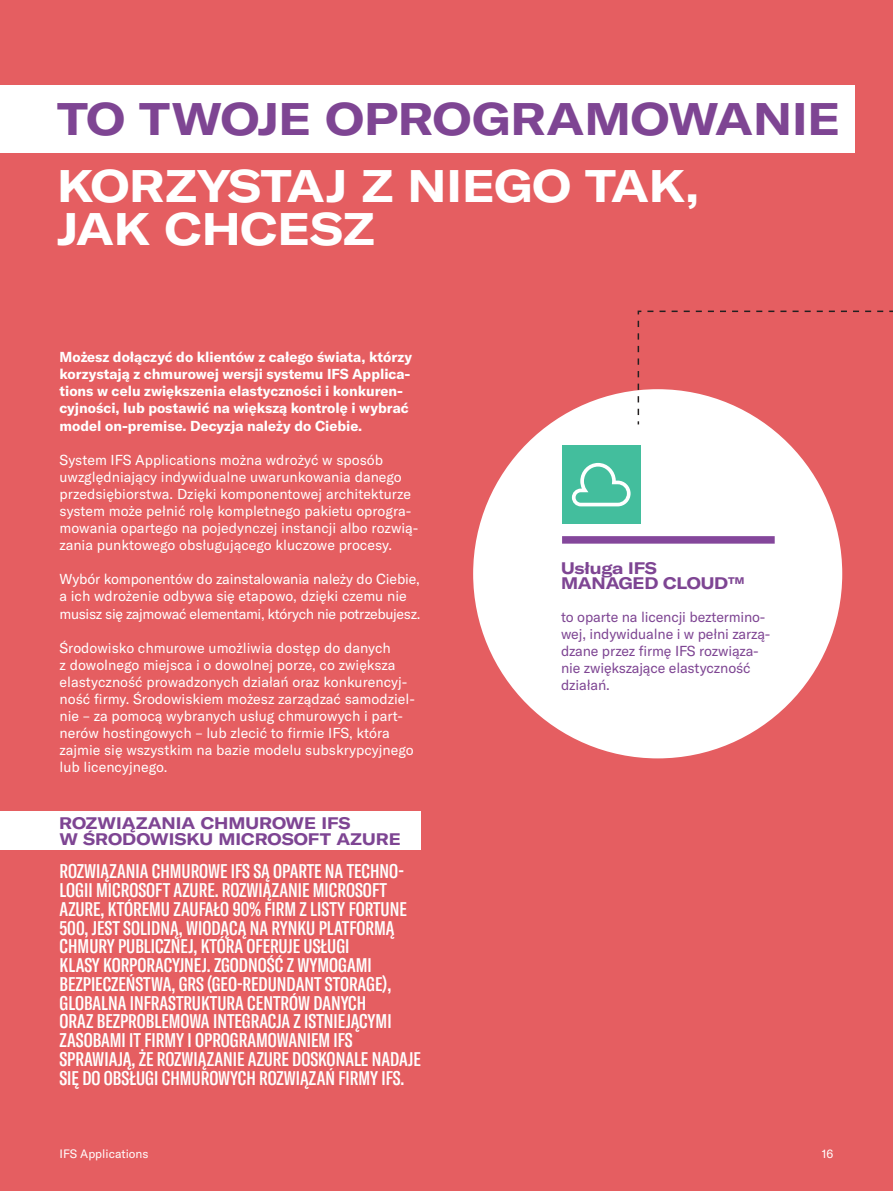
<style>
.page{position:relative;width:893px;height:1191px;background:#e55e61}
.page>*{position:absolute;margin:0;border:0;box-sizing:border-box;transform-origin:0 0}
.t1{font:700 expanded 45px/42.8px "GT America";color:#fff}
.t2{font:700 expanded 45px "GT America";color:#7e4593}
.t3{font:500 extra-condensed 19.5px/18.8px "GT America";color:#fff}
.t4{font:700 expanded 16.5px/15.8px "GT America";color:#7e4593}
.t5{font:14.25px/17.1px "GT America";color:#fff}
.t6{font:700 14.25px/17.1px "GT America";color:#fff}
.t7{font:14.25px/17.1px "GT America";letter-spacing:-.01em;color:#7e4593}
.t8{font:12px "GT America";color:#fff}
</style>
<div class="page">
<div style="left:0;top:85px;width:855px;height:68px;background:#fff"></div>
<div style="left:0;top:811px;width:421px;height:39px;background:#fff"></div>
<div style="left:473px;top:389px;width:369px;height:369px;background:#fff;border-radius:50%"></div>
<div style="left:562px;top:536px;width:213px;height:7px;background:#84479b"></div>
<svg style="left:637px;top:310px;width:256px;height:114px"></svg>
<div style="left:562px;top:446px;width:78px;height:78px;background:#43be9d"></div>
<svg style="left:572px;top:463px;width:59px;height:43px"></svg>
<h1 class="t2" style="left:57px;top:102px;width:784px">TO TWOJE OPROGRAMOWANIE</h1>
<h1 class="t1" style="left:57px;top:169px;width:643px">KORZYSTAJ Z NIEGO TAK,<br>JAK CHCESZ</h1>
<p class="t6" style="left:60px;top:350px;width:354px">Możesz dołączyć do klientów z całego świata, którzy korzystają z chmurowej wersji systemu IFS Applica&shy;tions w celu zwiększenia elastyczności i konkuren&shy;cyjności, lub postawić na większą kontrolę i wybrać model on-premise. Decyzja należy do Ciebie.</p>
<p class="t5" style="left:60px;top:452px;width:360px">System IFS Applications można wdrożyć w sposób uwzględniający indywidualne uwarunkowania danego przedsiębiorstwa. Dzięki komponentowej architekturze system może pełnić rolę kompletnego pakietu oprogra&shy;mowania opartego na pojedynczej instancji albo rozwią&shy;zania punktowego obsługującego kluczowe procesy.</p>
<p class="t5" style="left:60px;top:572px;width:362px">Wybór komponentów do zainstalowania należy do Ciebie, a ich wdrożenie odbywa się etapowo, dzięki czemu nie musisz się zajmować elementami, których nie potrzebujesz.</p>
<p class="t5" style="left:60px;top:640px;width:357px">Środowisko chmurowe umożliwia dostęp do danych<br>z dowolnego miejsca i o dowolnej porze, co zwiększa elastyczność prowadzonych działań oraz konkurencyj&shy;ność firmy. Środowiskiem możesz zarządzać samodziel&shy;nie – za pomocą wybranych usług chmurowych i part&shy;nerów hostingowych – lub zlecić to firmie IFS, która zajmie się wszystkim na bazie modelu subskrypcyjnego lub licencyjnego.</p>
<p class="t4" style="left:59px;top:816px;width:343px">ROZWIĄZANIA CHMUROWE IFS<br>W ŚRODOWISKU MICROSOFT AZURE</p>
<p class="t3" style="left:60px;top:864px;width:363px">ROZWIĄZANIA CHMUROWE IFS SĄ OPARTE NA TECHNO-LOGII MICROSOFT AZURE. ROZWIĄZANIE MICROSOFT AZURE, KTÓREMU ZAUFAŁO 90% FIRM Z LISTY FORTUNE 500, JEST SOLIDNĄ, WIODĄCĄ NA RYNKU PLATFORMĄ CHMURY PUBLICZNEJ, KTÓRA OFERUJE USŁUGI<br>KLASY KORPORACYJNEJ. ZGODNOŚĆ Z WYMOGAMI BEZPIECZEŃSTWA, GRS (GEO-REDUNDANT STORAGE), GLOBALNA INFRASTRUKTURA CENTRÓW DANYCH<br>ORAZ BEZPROBLEMOWA INTEGRACJA Z ISTNIEJĄCYMI ZASOBAMI IT FIRMY I OPROGRAMOWANIEM IFS SPRAWIAJĄ, ŻE ROZWIĄZANIE AZURE DOSKONALE NADAJE SIĘ DO OBSŁUGI CHMUROWYCH ROZWIĄZAŃ FIRMY IFS.</p>
<p class="t4" style="left:561px;top:561px;width:185px">Usługa IFS<br>MANAGED CLOUD™</p>
<p class="t7" style="left:561px;top:610px;width:211px">to oparte na licencji beztermino&shy;wej, indywidualne i w pełni zarzą&shy;dzane przez firmę IFS rozwiąza&shy;nie zwiększające elastyczność działań.</p>
<p class="t8" style="left:60px;top:1149px;width:91px">IFS Applications</p>
<p class="t8" style="left:822px;top:1149px;width:13px">16</p>
</div>
